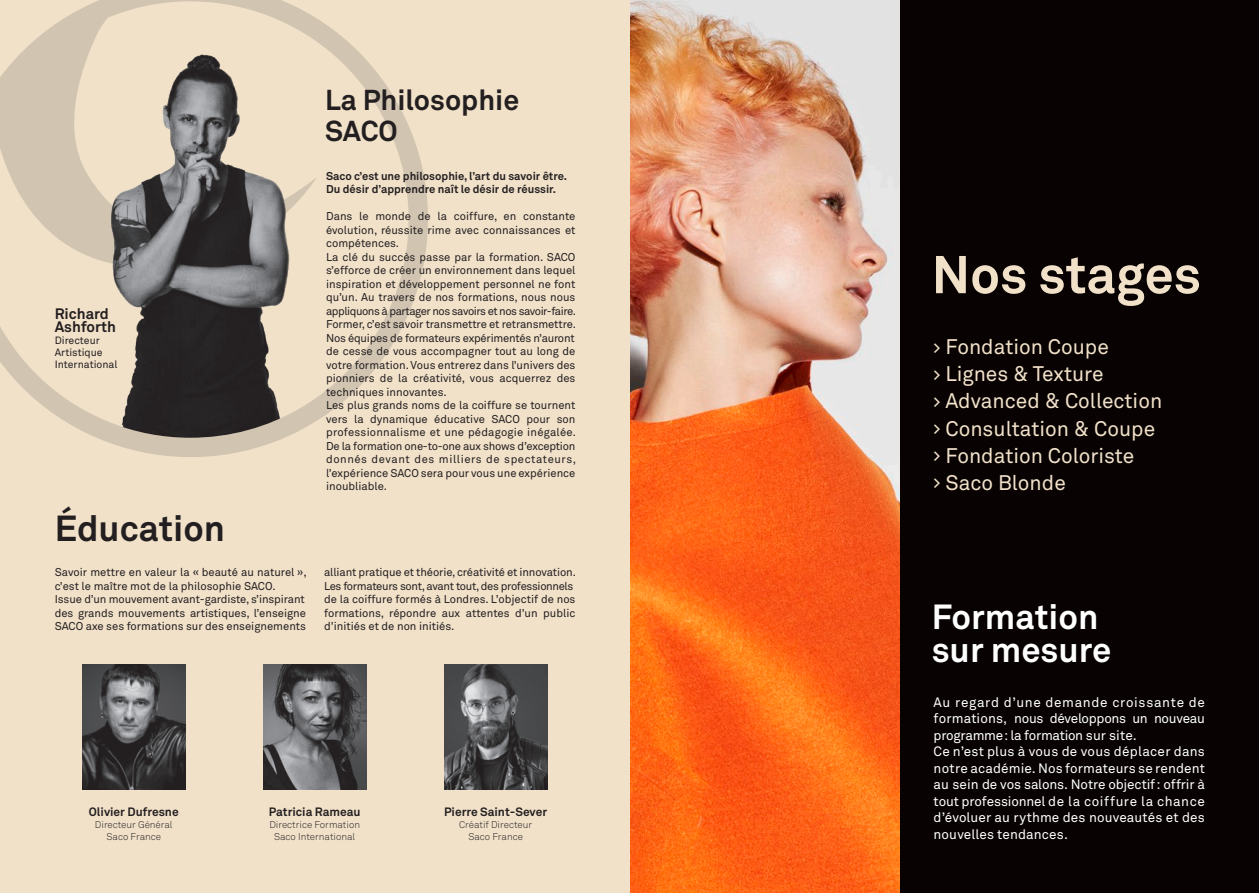
<style>
.page{position:relative;width:1259px;height:893px;background:#fff}
.page>*{position:absolute;margin:0;border:0;box-sizing:border-box;transform-origin:0 0}
.t1{font:700 52.5px "Akkurat Pro";color:#f1e1c9}
.t2{font:700 35.85px "Akkurat Pro";color:#231f20}
.t3{font:700 34.5px "Akkurat Pro";color:#fff}
.t4{font:700 28.5px "Akkurat Pro";color:#231f20}
.t5{font:20.85px "Akkurat Pro";color:#f1e1c9}
.t6{font:700 15px "Akkurat Pro";color:#231f20}
.t7{font:13.5px/16.5px "Akkurat Pro";letter-spacing:.005em;color:#fff;text-align:justify}
.t8{font:700 12px "Akkurat Pro";color:#231f20}
.t9{font:11.25px/13.5px "Akkurat Pro";color:#231f20;text-align:justify}
.t10{font:11.25px "Akkurat Pro";letter-spacing:-.02em;color:#231f20}
.t11{font:700 11.25px "Akkurat Pro";color:#231f20}
.t12{font:11.25px "Akkurat Pro";letter-spacing:-.04em;color:#231f20}
.t13{font:11.25px "Akkurat Pro";letter-spacing:-.03em;color:#231f20}
.t14{font:11.25px "Akkurat Pro";letter-spacing:.02em;color:#231f20}
.t15{font:11.25px "Akkurat Pro";letter-spacing:.05em;color:#231f20}
.t16{font:10.5px/12px "Akkurat Pro";color:#231f20}
.t17{font:300 9.75px "Akkurat Pro";color:#231f20}
.s1{font-weight:700;font-size:15px}
</style>
<div class="page">
<div style="left:899px;top:0;width:360px;height:893px;background:#080302"></div>
<img style="left:629px;top:0;width:270px;height:893px">
<div style="left:0;top:0;width:629px;height:893px;background:#f1e1c9"></div>
<svg style="left:0;top:0;width:428px;height:457px"></svg>
<img style="left:82px;top:665px;width:103px;height:124px">
<img style="left:444px;top:665px;width:103px;height:124px">
<img style="left:263px;top:665px;width:103px;height:124px">
<img style="left:111px;top:54px;width:189px;height:384px">
<p class="t6" style="left:55px;top:304px;width:56px">Richard</p>
<p class="t6" style="left:55px;top:318px;width:63px">Ashforth</p>
<p class="t16" style="left:55px;top:335px;width:64px">Directeur<br>Artistique<br>International</p>
<p class="t2" style="left:55px;top:506px;width:172px">Éducation</p>
<p class="t9" style="left:55px;top:566px;width:253px">Savoir mettre en valeur la « beauté au naturel », c’est le maître mot de la philosophie SACO.</p>
<p class="t9" style="left:55px;top:593px;width:252px">Issue d’un mouvement avant-gardiste, s’inspirant</p>
<p class="t9" style="left:55px;top:606px;width:253px">des grands mouvements artistiques, l’enseigne<br>SACO axe ses formations sur des enseignements</p>
<p class="t4" style="left:325px;top:82px;width:196px">La Philosophie</p>
<p class="t4" style="left:325px;top:113px;width:74px">SACO</p>
<p class="t11" style="left:326px;top:169px;width:242px">Saco c’est une philosophie, l’art du savoir être.</p>
<p class="t11" style="left:326px;top:182px;width:231px">Du désir d’apprendre naît le désir de réussir.</p>
<p class="t9" style="left:326px;top:210px;width:251px">Dans le monde de la coiffure, en constante évolution, réussite rime avec connaissances et compétences.</p>
<p class="t9" style="left:326px;top:250px;width:251px">La clé du succès passe par la formation. SACO s’efforce de créer un environnement dans lequel inspiration et développement personnel ne font qu’un. Au travers de nos formations, nous nous</p>
<p class="t12" style="left:326px;top:304px;width:251px">appliquons à partager nos savoirs et nos savoir-faire.</p>
<p class="t9" style="left:326px;top:318px;width:251px">Former, c’est savoir transmettre et retransmettre.</p>
<p class="t10" style="left:326px;top:331px;width:250px">Nos équipes de formateurs expérimentés n’auront</p>
<p class="t9" style="left:326px;top:345px;width:251px">de cesse de vous accompagner tout au long de votre formation. Vous entrerez dans l’univers des pionniers de la créativité, vous acquerrez des techniques innovantes.</p>
<p class="t9" style="left:326px;top:399px;width:251px">Les plus grands noms de la coiffure se tournent vers la dynamique éducative SACO pour son</p>
<p class="t14" style="left:326px;top:426px;width:251px">professionnalisme et une pédagogie inégalée.</p>
<p class="t10" style="left:326px;top:439px;width:251px">De la formation one-to-one aux shows d’exception</p>
<p class="t15" style="left:326px;top:453px;width:251px">donnés devant des milliers de spectateurs,</p>
<p class="t9" style="left:326px;top:466px;width:251px">l’expérience SACO sera pour vous une expérience</p>
<p class="t9" style="left:326px;top:480px;width:62px">inoubliable.</p>
<p class="t9" style="left:324px;top:566px;width:253px">alliant pratique et théorie, créativité et innovation.</p>
<p class="t13" style="left:324px;top:579px;width:251px">Les formateurs sont, avant tout, des professionnels</p>
<p class="t9" style="left:324px;top:593px;width:253px">de la coiffure formés à Londres. L’objectif de nos formations, répondre aux attentes d’un public d’initiés et de non initiés.</p>
<p class="t8" style="left:89px;top:804px;width:91px">Olivier Dufresne</p>
<p class="t17" style="left:95px;top:819px;width:79px">Directeur Général</p>
<p class="t17" style="left:107px;top:830px;width:56px">Saco France</p>
<p class="t8" style="left:269px;top:804px;width:93px">Patricia Rameau</p>
<p class="t17" style="left:269px;top:819px;width:92px">Directrice Formation</p>
<p class="t17" style="left:274px;top:830px;width:83px">Saco International</p>
<p class="t8" style="left:444px;top:804px;width:105px">Pierre Saint-Sever</p>
<p class="t17" style="left:459px;top:819px;width:75px">Créatif Directeur</p>
<p class="t17" style="left:468px;top:830px;width:56px">Saco France</p>
<p class="t1" style="left:931px;top:242px;width:271px">Nos stages</p>
<p class="t5" style="left:933px;top:335px;width:177px"><span class="s1">&gt;</span> Fondation Coupe</p>
<p class="t5" style="left:933px;top:362px;width:171px"><span class="s1">&gt;</span> Lignes &amp; Texture</p>
<p class="t5" style="left:933px;top:389px;width:230px"><span class="s1">&gt;</span> Advanced &amp; Collection</p>
<p class="t5" style="left:933px;top:416px;width:223px"><span class="s1">&gt;</span> Consultation &amp; Coupe</p>
<p class="t5" style="left:933px;top:443px;width:202px"><span class="s1">&gt;</span> Fondation Coloriste</p>
<p class="t5" style="left:933px;top:470px;width:134px"><span class="s1">&gt;</span> Saco Blonde</p>
<p class="t3" style="left:931px;top:595px;width:168px">Formation</p>
<p class="t3" style="left:931px;top:628px;width:181px">sur mesure</p>
<p class="t7" style="left:933px;top:694px;width:273px">Au regard d’une demande croissante de formations, nous développons un nouveau programme: la formation sur site.</p>
<p class="t7" style="left:933px;top:744px;width:273px">Ce n’est plus à vous de vous déplacer dans notre académie. Nos formateurs se rendent au sein de vos salons. Notre objectif: offrir à tout professionnel de la coiffure la chance d’évoluer au rythme des nouveautés et des</p>
<p class="t7" style="left:933px;top:826px;width:136px">nouvelles tendances.</p>
</div>
